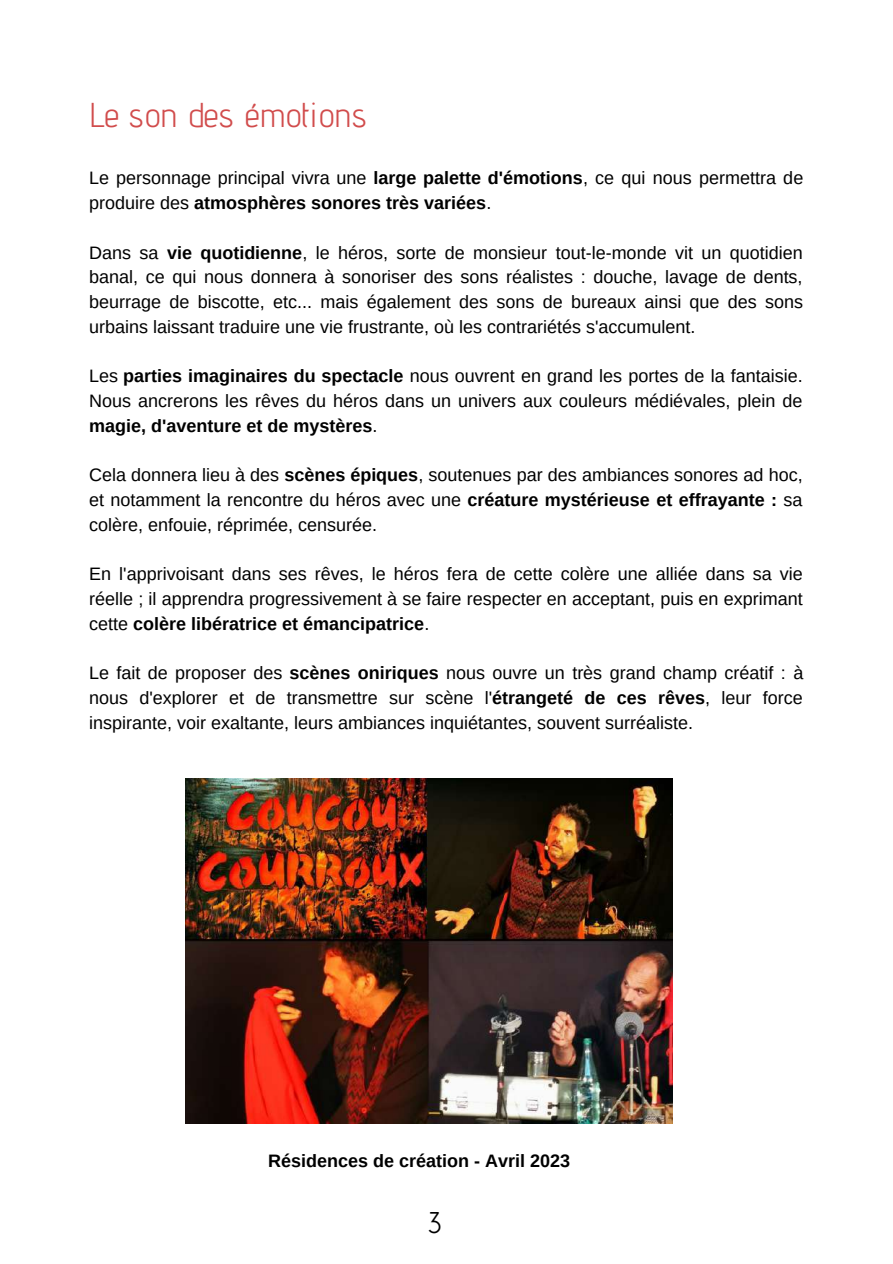
<style>
.page{position:relative;width:893px;height:1264px;background:#fff}
.page>*{position:absolute;margin:0;border:0;box-sizing:border-box;transform-origin:0 0}
.t1{font:34.5px "Advent Pro";color:#d14c4c}
.t2{font:30px "Advent Pro";color:#000}
.t3{font:18px/24.8px "Arimo";color:#000;text-align:justify}
.t4{font:700 18px "Arimo";color:#000}
.s1{font-weight:700}
</style>
<div class="page">
<img style="left:185px;top:778px;width:487px;height:345px">
<h1 class="t1" style="left:89px;top:93px;width:279px">Le son des émotions</h1>
<p class="t3" style="left:89px;top:166px;width:715px">Le personnage principal vivra une <span class="s1">large palette d'émotions</span>, ce qui nous permettra de produire des <span class="s1">atmosphères sonores très variées</span>.</p>
<p class="t3" style="left:89px;top:240px;width:715px">Dans sa <span class="s1">vie quotidienne</span>, le héros, sorte de monsieur tout-le-monde vit un quotidien banal, ce qui nous donnera à sonoriser des sons réalistes : douche, lavage de dents, beurrage de biscotte, etc... mais également des sons de bureaux ainsi que des sons urbains laissant traduire une vie frustrante, où les contrariétés s'accumulent.</p>
<p class="t3" style="left:89px;top:364px;width:715px">Les <span class="s1">parties imaginaires du spectacle</span> nous ouvrent en grand les portes de la fantaisie.<br>Nous ancrerons les rêves du héros dans un univers aux couleurs médiévales, plein de <span class="s1">magie, d'aventure et de mystères</span>.</p>
<p class="t3" style="left:89px;top:462px;width:714px">Cela donnera lieu à des <span class="s1">scènes épiques</span>, soutenues par des ambiances sonores ad hoc, et notamment la rencontre du héros avec une <span class="s1">créature mystérieuse et effrayante :</span> sa colère, enfouie, réprimée, censurée.</p>
<p class="t3" style="left:89px;top:561px;width:715px">En l'apprivoisant dans ses rêves, le héros fera de cette colère une alliée dans sa vie réelle ; il apprendra progressivement à se faire respecter en acceptant, puis en exprimant cette <span class="s1">colère libératrice et émancipatrice</span>.</p>
<p class="t3" style="left:89px;top:660px;width:715px">Le fait de proposer des <span class="s1">scènes oniriques</span> nous ouvre un très grand champ créatif : à nous d'explorer et de transmettre sur scène l'<span class="s1">étrangeté de ces rêves</span>, leur force inspirante, voir exaltante, leurs ambiances inquiétantes, souvent surréaliste.</p>
<p class="t4" style="left:268px;top:1150px;width:303px">Résidences de création - Avril 2023</p>
<h2 class="t2" style="left:428px;top:1203px;width:15px">3</h2>
</div>
